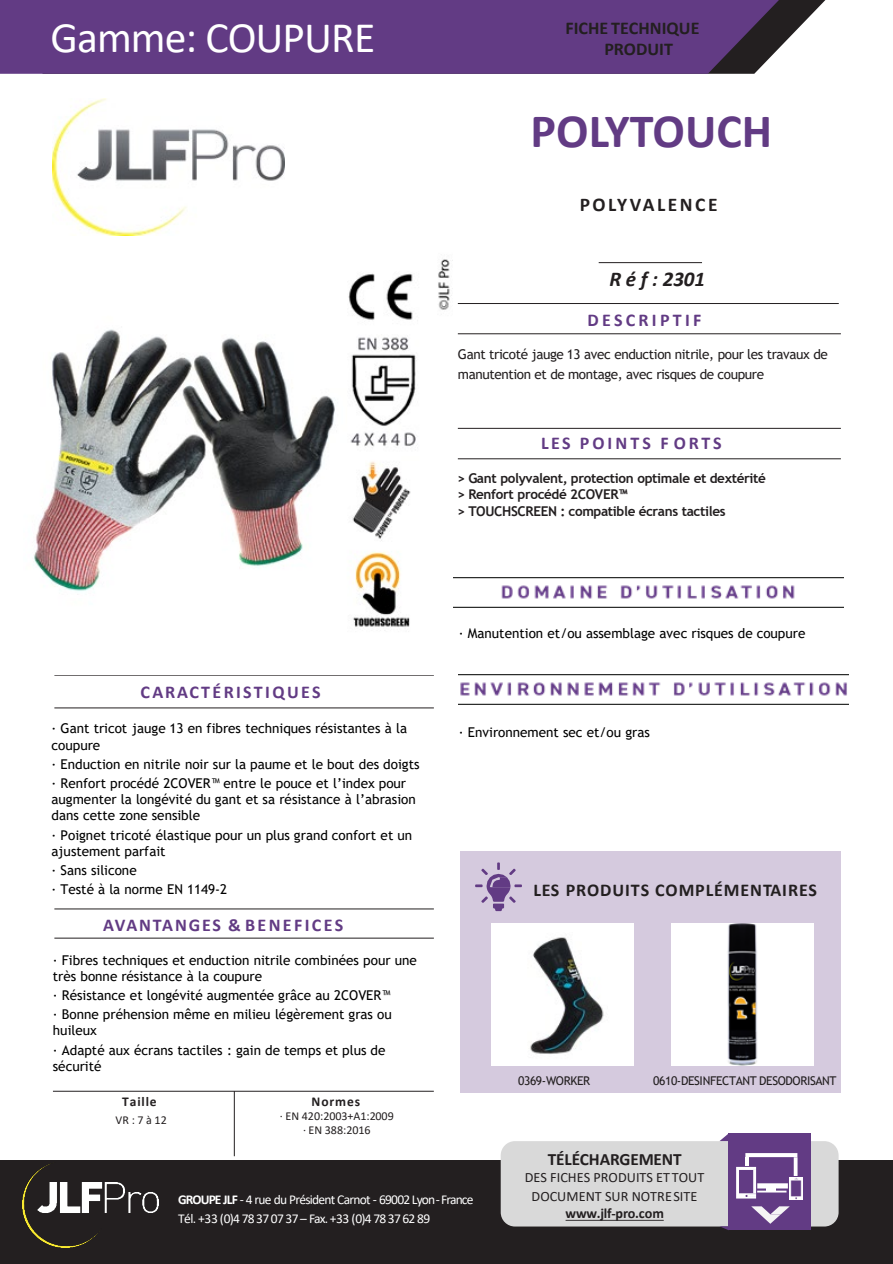
<style>
.page{position:relative;width:893px;height:1264px;background:#fff}
.page>*{position:absolute;margin:0;border:0;box-sizing:border-box;transform-origin:0 0}
.t1{font:700 48px "Calibri";color:#623b84}
.t2{font:43.5px "Calibri";letter-spacing:-.02em;color:#fff}
.t3{font:italic 700 21px "Calibri";color:#231f20}
.t4{font:700 19.5px "Calibri";letter-spacing:.13em;color:#231f20}
.t5{font:700 18px "Calibri";letter-spacing:.05em;color:#231f20}
.t6{font:700 18px/21.6px "Calibri";color:#231f20}
.t7{font:700 18px "Calibri";letter-spacing:.105em;color:#623b84}
.t8{font:700 18px "Calibri";letter-spacing:.13em;color:#623b84}
.t9{font:700 18px "Calibri";letter-spacing:.16em;color:#623b84}
.t10{font:700 18px "Calibri";letter-spacing:.18em;color:#623b84}
.t11{font:700 17.25px "Calibri";letter-spacing:-.01em;color:#231f20}
.t12{font:14.25px "Calibri";letter-spacing:.005em;color:#231f20}
.t13{font:700 14.25px "Calibri";letter-spacing:-.01em;color:#231f20}
.t14{font:13.5px/16.2px "Trebuchet MS";color:#000}
.t15{font:700 13.5px/16.2px "Trebuchet MS";letter-spacing:-.025em;color:#231f20}
.t16{font:13.5px/19.8px "Trebuchet MS";letter-spacing:-.025em;color:#231f20}
.t17{font:13.5px "Calibri";letter-spacing:-.055em;color:#fff}
.t18{font:700 13.5px "Calibri";letter-spacing:.065em;color:#231f20}
.t19{font:12px "Trebuchet MS";letter-spacing:-.03em;color:#231f20}
.t20{font:12px/14.4px "Calibri";color:#231f20;text-align:center}
.s1{font-weight:700}
</style>
<div class="page">
<div style="left:0;top:1159px;width:892px;height:104px;background:#231f20"></div>
<div style="left:500px;top:1140px;width:338px;height:86px;background:#d9d9d9;border-radius:14px"></div>
<hr style="left:598px;top:262px;width:104px;height:1px;background:#231f20">
<hr style="left:458px;top:428px;width:382px;height:1px;background:#231f20">
<hr style="left:458px;top:303px;width:380px;height:1px;background:#231f20">
<hr style="left:458px;top:458px;width:382px;height:1px;background:#231f20">
<hr style="left:458px;top:333px;width:382px;height:1px;background:#231f20">
<hr style="left:54px;top:674px;width:380px;height:1px;background:#231f20">
<hr style="left:54px;top:908px;width:380px;height:1px;background:#231f20">
<hr style="left:54px;top:707px;width:380px;height:1px;background:#231f20">
<hr style="left:54px;top:937px;width:380px;height:1px;background:#231f20">
<div style="left:459px;top:851px;width:381px;height:241px;background:#d5cade"></div>
<svg style="left:778px;top:0;width:47px;height:49px"></svg>
<div style="left:0;top:0;width:778px;height:74px;background:#623b84"></div>
<hr style="left:53px;top:1090px;width:381px;height:1px;background:#231f20">
<hr style="left:234px;top:1090px;width:1px;height:65px;background:#231f20">
<svg style="left:475px;top:862px;width:47px;height:48px"></svg>
<svg style="left:565px;top:1219px;width:98px;height:1px"></svg>
<svg style="left:719px;top:1226px;width:9px;height:3px"></svg>
<svg style="left:721px;top:1134px;width:7px;height:6px"></svg>
<div style="left:728px;top:1133px;width:82px;height:96px;background:#623b84"></div>
<svg style="left:751px;top:1206px;width:38px;height:17px"></svg>
<hr style="left:757px;top:1190px;width:29px;height:2px;background:#fff">
<svg style="left:766px;top:1188px;width:9px;height:2px"></svg>
<svg style="left:757px;top:1183px;width:30px;height:5px"></svg>
<svg style="left:793px;top:1156px;width:4px;height:19px"></svg>
<svg style="left:745px;top:1153px;width:52px;height:3px"></svg>
<svg style="left:736px;top:1156px;width:20px;height:42px"></svg>
<hr style="left:753px;top:1169px;width:3px;height:23px;background:#fff">
<img style="left:789px;top:1177px;width:13px;height:21px">
<img style="left:23px;top:1164px;width:135px;height:83px">
<img style="left:454px;top:577px;width:389px;height:30px">
<img style="left:459px;top:674px;width:389px;height:30px">
<img style="left:53px;top:98px;width:232px;height:137px">
<img style="left:671px;top:923px;width:142px;height:142px">
<img style="left:491px;top:923px;width:142px;height:142px">
<img style="left:34px;top:259px;width:419px;height:372px">
<h2 class="t2" style="left:50px;top:8px;width:326px">Gamme: COUPURE</h2>
<p class="t6" style="left:604px;top:17px;width:97px;text-indent:-39px">FICHE TECHNIQUE<br>PRODUIT</p>
<p class="t1" style="left:530px;top:97px;width:243px">POLYTOUCH</p>
<p class="t4" style="left:579px;top:190px;width:139px">POLYVALENCE</p>
<p class="t3" style="left:609px;top:264px;width:97px">R é f : 2301</p>
<p class="t10" style="left:587px;top:307px;width:115px">DESCRIPTIF</p>
<p class="t16" style="left:458px;top:344px;width:371px">Gant tricoté jauge 13 avec enduction nitrile, pour les travaux de manutention et de montage, avec risques de coupure</p>
<p class="t9" style="left:541px;top:430px;width:182px">LES POINTS F ORTS</p>
<p class="t15" style="left:457px;top:470px;width:310px">&gt; Gant polyvalent, protection optimale et dextérité &gt; Renfort procédé 2COVER™<br>&gt; TOUCHSCREEN : compatible écrans tactiles</p>
<p class="t8" style="left:141px;top:678px;width:182px">CARACTÉRISTIQUES</p>
<p class="t14" style="left:52px;top:720px;width:357px">· Gant tricot jauge 13 en fibres techniques résistantes à la coupure</p>
<p class="t14" style="left:52px;top:754px;width:369px;line-height:19.2px">· Enduction en nitrile noir sur la paume et le bout des doigts · Renfort procédé 2COVER™ entre le pouce et l’index pour</p>
<p class="t14" style="left:52px;top:791px;width:365px">augmenter la longévité du gant et sa résistance à l’abrasion dans cette zone sensible</p>
<p class="t14" style="left:52px;top:826px;width:362px">· Poignet tricoté élastique pour un plus grand confort et un ajustement parfait</p>
<p class="t14" style="left:52px;top:860px;width:177px;line-height:19.2px">· Sans silicone<br>· Testé à la norme EN 1149-2</p>
<p class="t7" style="left:103px;top:911px;width:242px">AVANTANGES &amp; BENEFICES</p>
<p class="t14" style="left:53px;top:951px;width:365px">· Fibres techniques et enduction nitrile combinées pour une très bonne résistance à la coupure</p>
<p class="t14" style="left:53px;top:985px;width:340px;line-height:19.2px">· Résistance et longévité augmentée grâce au 2COVER™ · Bonne préhension même en milieu légèrement gras ou</p>
<p class="t14" style="left:53px;top:1020px;width:334px;line-height:19.2px">huileux<br>· Adapté aux écrans tactiles : gain de temps et plus de</p>
<p class="t14" style="left:53px;top:1057px;width:50px">sécurité</p>
<p class="t18" style="left:122px;top:1091px;width:36px">Taille</p>
<p class="t20" style="left:116px;top:1112px;width:53px">VR : 7 à 12</p>
<p class="t18" style="left:311px;top:1091px;width:50px">Normes</p>
<p class="t20" style="left:280px;top:1108px;width:115px">· EN 420:2003+A1:2009 · EN 388:2016</p>
<p class="t14" style="left:459px;top:624px;width:348px">· Manutention et/ou assemblage avec risques de coupure</p>
<p class="t14" style="left:459px;top:723px;width:192px">· Environnement sec et/ou gras</p>
<p class="t5" style="left:533px;top:877px;width:285px">LES PRODUITS COMPLÉMENTAIRES</p>
<p class="t19" style="left:518px;top:1073px;width:73px">0369-WORKER</p>
<p class="t19" style="left:653px;top:1073px;width:185px">0610-DESINFECTANT DESODORISANT</p>
<p class="t17" style="left:178px;top:1190px;width:297px"><span class="s1">GROUPE JLF</span> - 4 rue du Président Carnot - 69002 Lyon-France</p>
<p class="t17" style="left:178px;top:1208px;width:253px">Tél. +33 (0)4783707 37– Fax.+33 (0)4783762 89</p>
<p class="t11" style="left:547px;top:1146px;width:135px">TÉLÉCHARGEMENT</p>
<p class="t12" style="left:524px;top:1167px;width:181px">DES FICHES PRODUITS ETTOUT</p>
<p class="t12" style="left:531px;top:1186px;width:167px">DOCUMENT SUR NOTRESITE</p>
<p class="t13" style="left:565px;top:1203px;width:100px">www.jlf-pro.com</p>
</div>
